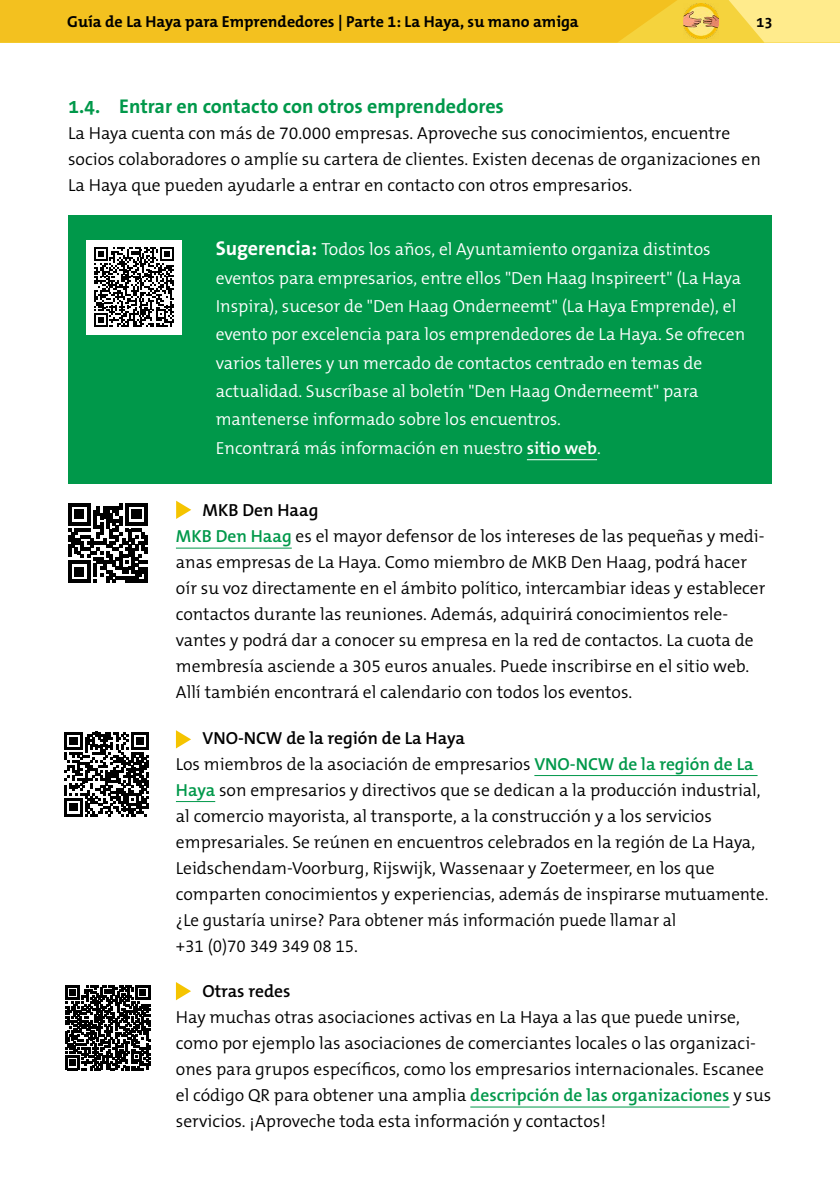
<style>
.page{position:relative;width:840px;height:1191px;background:#fff}
.page>*{position:absolute;margin:0;border:0;box-sizing:border-box;transform-origin:0 0}
.t1{font:700 20px "The Sans B W7";color:#00984a}
.t2{font:300 17.6px/26px "The Mix B W4";color:#000}
.t3{font:300 17.6px/28.4px "The Mix B W4";color:#fff}
.t4{font:600 17.6px "The Mix B W6";color:#000}
.t5{font:700 16px "The Mix B W7";color:#000}
.t6{font:700 15px "The Sans B W7";color:#000}
.s1{font-family:"The Sans B W7";font-weight:700;font-size:20px}
.s2{font-family:"The Mix B W6";font-weight:600}
.s3{font-family:"The Mix B W6";font-weight:600;color:#00984a}
</style>
<div class="page">
<div style="left:0;top:0;width:839px;height:43px;background:#f5d33d"></div>
<svg style="left:729px;top:0;width:110px;height:43px"></svg>
<div style="left:0;top:0;width:677px;height:43px;background:#f3c11f"></div>
<img style="left:683px;top:4px;width:34px;height:34px">
<div style="left:68px;top:215px;width:703px;height:269px;background:#00984a"></div>
<hr style="left:526px;top:459px;width:70px;height:1px;background:#fff">
<hr style="left:176px;top:548px;width:115px;height:1px;background:#00984a">
<hr style="left:534px;top:775px;width:223px;height:1px;background:#00984a">
<hr style="left:176px;top:801px;width:39px;height:1px;background:#00984a">
<hr style="left:470px;top:1106px;width:259px;height:1px;background:#00984a">
<svg style="left:176px;top:500px;width:15px;height:19px"></svg>
<div style="left:86px;top:240px;width:95px;height:94px;background:#fff"></div>
<svg style="left:94px;top:247px;width:79px;height:80px"></svg>
<svg style="left:68px;top:503px;width:79px;height:80px"></svg>
<svg style="left:65px;top:985px;width:85px;height:85px"></svg>
<svg style="left:64px;top:732px;width:85px;height:84px"></svg>
<svg style="left:176px;top:730px;width:15px;height:18px"></svg>
<svg style="left:176px;top:982px;width:15px;height:18px"></svg>
<p class="t5" style="left:67px;top:12px;width:513px">Guía de La Haya para Emprendedores | Parte 1: La Haya, su mano amiga</p>
<p class="t6" style="left:755px;top:12px;width:18px">13</p>
<p class="t1" style="left:68px;top:94px;width:437px">1.4. Entrar en contacto con otros emprendedores</p>
<p class="t2" style="left:68px;top:121px;width:693px">La Haya cuenta con más de 70.000 empresas. Aproveche sus conocimientos, encuentre socios colaboradores o amplíe su cartera de clientes. Existen decenas de organizaciones en<br>La Haya que pueden ayudarle a entrar en contacto con otros empresarios.</p>
<p class="t3" style="left:215px;top:235px;width:530px"><span class="s1">Sugerencia:</span> Todos los años, el Ayuntamiento organiza distintos eventos para empresarios, entre ellos "Den Haag Inspireert" (La Haya Inspira), sucesor de "Den Haag Onderneemt" (La Haya Emprende), el evento por excelencia para los emprendedores de La Haya. Se ofrecen varios talleres y un mercado de contactos centrado en temas de actualidad. Suscríbase al boletín "Den Haag Onderneemt" para mantenerse informado sobre los encuentros.<br>Encontrará más información en nuestro <span class="s2">sitio web</span>.</p>
<p class="t4" style="left:202px;top:499px;width:117px">MKB Den Haag</p>
<p class="t2" style="left:176px;top:523px;width:590px"><span class="s3">MKB Den Haag</span> es el mayor defensor de los intereses de las pequeñas y medi&shy;anas empresas de La Haya. Como miembro de MKB Den Haag, podrá hacer oír su voz directamente en el ámbito político, intercambiar ideas y establecer contactos durante las reuniones. Además, adquirirá conocimientos rele&shy;vantes y podrá dar a conocer su empresa en la red de contactos. La cuota de membresía asciende a 305 euros anuales. Puede inscribirse en el sitio web.<br>Allí también encontrará el calendario con todos los eventos.</p>
<p class="t4" style="left:202px;top:726px;width:264px">VNO-NCW de la región de La Haya</p>
<p class="t2" style="left:176px;top:750px;width:594px">Los miembros de la asociación de empresarios <span class="s3">VNO-NCW de la región de La Haya</span> son empresarios y directivos que se dedican a la producción industrial, al comercio mayorista, al transporte, a la construcción y a los servicios empresariales. Se reúnen en encuentros celebrados en la región de La Haya, Leidschendam-Voorburg, Rijswijk, Wassenaar y Zoetermeer, en los que comparten conocimientos y experiencias, además de inspirarse mutuamente. ¿Le gustaría unirse? Para obtener más información puede llamar al<br>+31 (0)70 349 349 08 15.</p>
<p class="t4" style="left:202px;top:979px;width:90px">Otras redes</p>
<p class="t2" style="left:176px;top:1004px;width:596px">Hay muchas otras asociaciones activas en La Haya a las que puede unirse, como por ejemplo las asociaciones de comerciantes locales o las organizaci&shy;ones para grupos específicos, como los empresarios internacionales. Escanee el código QR para obtener una amplia <span class="s3">descripción de las organizaciones</span> y sus servicios. ¡Aproveche toda esta información y contactos!</p>
</div>
